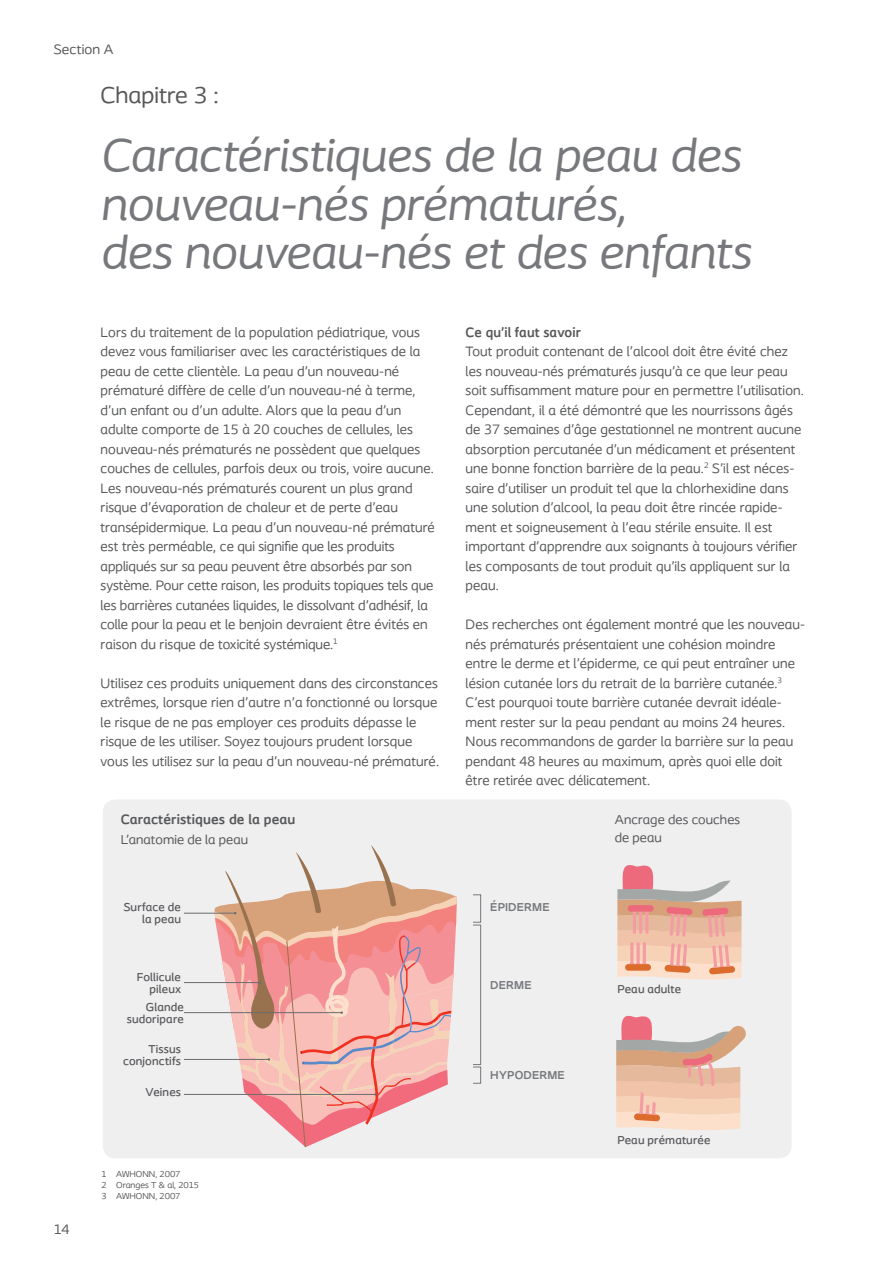
<style>
.page{position:relative;width:893px;height:1263px;background:#fff}
.page>*{position:absolute;margin:0;border:0;box-sizing:border-box;transform-origin:0 0}
.Spread_heading_A{font:italic 48px/48.8px "Coloplast";letter-spacing:-.005em;color:#76787b}
.Legal_address{font:24px "Coloplast";color:#57585a}
.Spread_text{font:14.25px/19.5px "Coloplast";letter-spacing:.01em;color:#57585a}
.Spread_text_headings{font:700 14.25px "Coloplast";letter-spacing:.01em;color:#57585a}
.Spread_intro_16_18_p{font:13.5px/18px "Coloplast";letter-spacing:.01em;color:#57585a}
.Spread_intro_16_18_p-2{font:500 12px/12px "Coloplast";letter-spacing:.015em;color:#57585a;text-align:right}
.Spread_intro_16_18_p-3{font:700 12px "Coloplast";letter-spacing:.015em;color:#76787b}
.Footnotes{font:9px "Coloplast";color:#57585a}
</style>
<div class="page">
<div style="left:103px;top:799px;width:689px;height:359px;background:#efeff0;border-radius:13px"></div>
<svg style="left:617px;top:865px;width:124px;height:114px"></svg>
<svg style="left:616px;top:1015px;width:130px;height:115px"></svg>
<div style="left:473px;top:894px;width:8px;height:28px;border:1px solid #76787b"></div>
<div style="left:473px;top:925px;width:8px;height:140px;border:1px solid #76787b"></div>
<div style="left:473px;top:1067px;width:8px;height:16px;border:1px solid #76787b"></div>
<hr style="left:184px;top:1012px;width:158px;height:1px;background:#6c6d70">
<hr style="left:184px;top:982px;width:76px;height:1px;background:#6c6d70">
<hr style="left:184px;top:913px;width:51px;height:1px;background:#6c6d70">
<hr style="left:184px;top:1094px;width:192px;height:1px;background:#6c6d70">
<hr style="left:184px;top:1059px;width:85px;height:1px;background:#6c6d70">
<svg style="left:215px;top:845px;width:242px;height:302px"></svg>
<p class="Spread_text" style="left:54px;top:39px;width:61px">Section A</p>
<p class="Legal_address" style="left:101px;top:80px;width:120px">Chapitre 3 :</p>
<p class="Spread_heading_A" style="left:101px;top:130px;width:641px">Caractéristiques de la peau des nouveau-nés prématurés,</p>
<p class="Spread_heading_A" style="left:101px;top:228px;width:652px">des nouveau-nés et des enfants</p>
<p class="Spread_text" style="left:54px;top:1219px;width:17px">14</p>
<p class="Spread_text" style="left:101px;top:322px;width:336px">Lors du traitement de la population pédiatrique, vous devez vous familiariser avec les caractéristiques de la peau de cette clientèle. La peau d'un nouveau-né prématuré diffère de celle d'un nouveau-né à terme, d'un enfant ou d'un adulte. Alors que la peau d'un adulte comporte de 15 à 20 couches de cellules, les nouveau-nés prématurés ne possèdent que quelques couches de cellules, parfois deux ou trois, voire aucune.<br>Les nouveau-nés prématurés courent un plus grand risque d'évaporation de chaleur et de perte d'eau transépidermique. La peau d'un nouveau-né prématuré est très perméable, ce qui signifie que les produits appliqués sur sa peau peuvent être absorbés par son système. Pour cette raison, les produits topiques tels que les barrières cutanées liquides, le dissolvant d'adhésif, la colle pour la peau et le benjoin devraient être évités en raison du risque de toxicité systémique.<sup>1</sup></p>
<p class="Spread_text" style="left:101px;top:673px;width:340px">Utilisez ces produits uniquement dans des circonstances extrêmes, lorsque rien d'autre n'a fonctionné ou lorsque le risque de ne pas employer ces produits dépasse le risque de les utiliser. Soyez toujours prudent lorsque vous les utilisez sur la peau d'un nouveau-né prématuré.</p>
<p class="Spread_text_headings" style="left:121px;top:811px;width:176px">Caractéristiques de la peau</p>
<p class="Spread_intro_16_18_p" style="left:121px;top:831px;width:129px">L'anatomie de la peau</p>
<p class="Spread_intro_16_18_p-2" style="left:124px;top:901px;width:59px">Surface de</p>
<p class="Spread_intro_16_18_p-2" style="left:142px;top:913px;width:40px">la peau</p>
<p class="Spread_intro_16_18_p-2" style="left:137px;top:970px;width:46px">Follicule</p>
<p class="Spread_intro_16_18_p-2" style="left:150px;top:982px;width:33px">pileux</p>
<p class="Spread_intro_16_18_p-2" style="left:146px;top:1000px;width:40px">Glande</p>
<p class="Spread_intro_16_18_p-2" style="left:127px;top:1012px;width:59px">sudoripare</p>
<p class="Spread_intro_16_18_p-2" style="left:123px;top:1043px;width:59px">Tissus conjonctifs</p>
<p class="Spread_intro_16_18_p-2" style="left:146px;top:1086px;width:37px">Veines</p>
<p class="Footnotes" style="left:101px;top:1168px;width:81px">1 AWHONN, 2007</p>
<p class="Footnotes" style="left:101px;top:1179px;width:99px">2 Oranges T &amp; al, 2015</p>
<p class="Footnotes" style="left:101px;top:1191px;width:81px">3 AWHONN, 2007</p>
<p class="Spread_text_headings" style="left:466px;top:323px;width:117px">Ce qu'il faut savoir</p>
<p class="Spread_text" style="left:466px;top:341px;width:340px">Tout produit contenant de l'alcool doit être évité chez les nouveau-nés prématurés jusqu'à ce que leur peau soit suffisamment mature pour en permettre l'utilisation.<br>Cependant, il a été démontré que les nourrissons âgés de 37 semaines d'âge gestationnel ne montrent aucune absorption percutanée d'un médicament et présentent une bonne fonction barrière de la peau.<sup>2</sup> S'il est néces&shy;saire d'utiliser un produit tel que la chlorhexidine dans une solution d'alcool, la peau doit être rincée rapide&shy;ment et soigneusement à l'eau stérile ensuite. Il est important d'apprendre aux soignants à toujours vérifier les composants de tout produit qu'ils appliquent sur la peau.</p>
<p class="Spread_text" style="left:466px;top:614px;width:341px">Des recherches ont également montré que les nouveau&shy;nés prématurés présentaient une cohésion moindre entre le derme et l'épiderme, ce qui peut entraîner une lésion cutanée lors du retrait de la barrière cutanée.<sup>3<br></sup>C'est pourquoi toute barrière cutanée devrait idéale&shy;ment rester sur la peau pendant au moins 24 heures.<br>Nous recommandons de garder la barrière sur la peau pendant 48 heures au maximum, après quoi elle doit être retirée avec délicatement.</p>
<p class="Spread_intro_16_18_p-3" style="left:490px;top:899px;width:61px">ÉPIDERME</p>
<p class="Spread_intro_16_18_p-3" style="left:490px;top:978px;width:43px">DERME</p>
<p class="Spread_intro_16_18_p-3" style="left:490px;top:1068px;width:76px">HYPODERME</p>
<p class="Spread_intro_16_18_p" style="left:615px;top:811px;width:127px">Ancrage des couches de peau</p>
<p class="Spread_intro_16_18_p-2" style="left:617px;top:983px;width:65px">Peau adulte</p>
<p class="Spread_intro_16_18_p-2" style="left:617px;top:1133px;width:95px">Peau prématurée</p>
</div>
